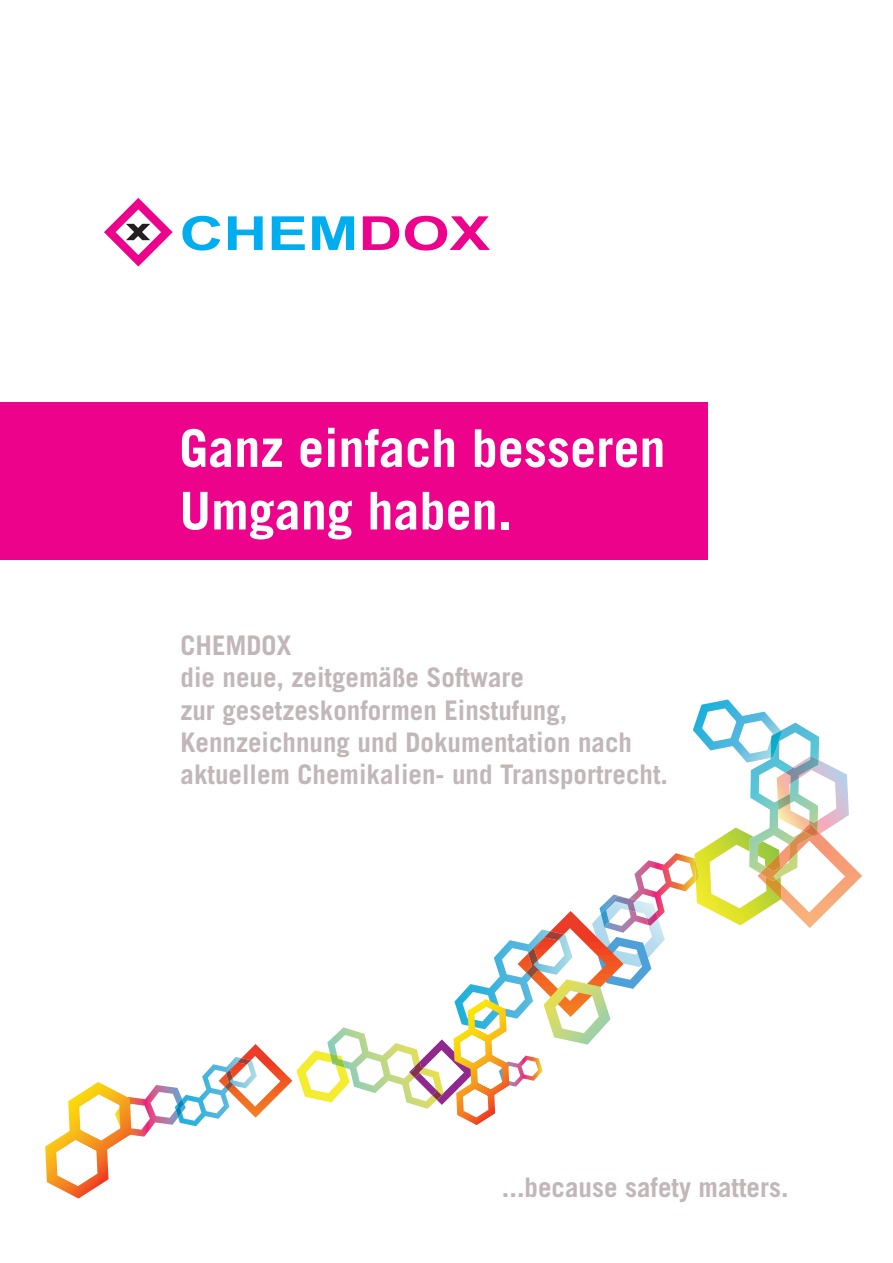
<style>
.page{position:relative;width:893px;height:1263px;background:#fff}
.page>*{position:absolute;margin:0;border:0;box-sizing:border-box;transform-origin:0 0}
.t1{font:700 52.05px/62.6px "Trade Gothic LT Std";color:#fff}
.t2{font:700 46.95px "Arial";color:#00aeef;scale:1.29 1}
.t3{font:700 27px/32.4px "Trade Gothic LT Std";color:#c1b6b8}
.s1{color:#ed028c}
</style>
<div class="page">
<svg style="left:45px;top:699px;width:817px;height:499px"></svg>
<div style="left:0;top:402px;width:708px;height:158px;background:#ed028c"></div>
<svg style="left:104px;top:198px;width:69px;height:68px"></svg>
<p class="t2" style="left:180px;top:202px;width:242px">CHEM<span class="s1">DOX</span></p>
<p class="t1" style="left:179px;top:416px;width:488px">Ganz einfach besseren<br>Umgang haben.</p>
<p class="t3" style="left:180px;top:628px;width:489px">CHEMDOX<br>die neue, zeitgemäße Software<br>zur gesetzeskonformen Einstufung,<br>Kennzeichnung und Dokumentation nach aktuellem Chemikalien- und Transportrecht.</p>
<p class="t3" style="left:502px;top:1171px;width:288px">...because safety matters.</p>
</div>
